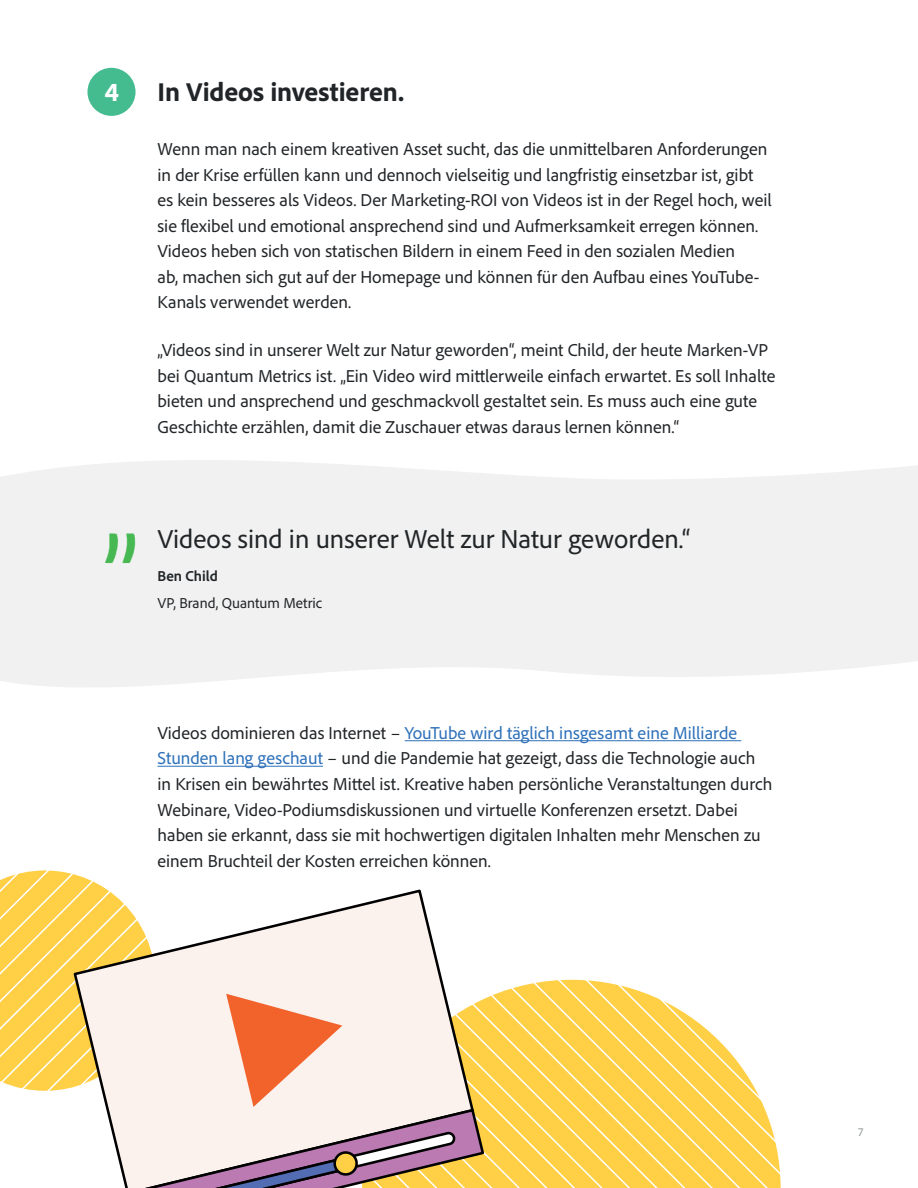
<style>
.page{position:relative;width:918px;height:1188px;background:#fff}
.page>*{position:absolute;margin:0;border:0;box-sizing:border-box;transform-origin:0 0}
.t1{font:27px "Adobe Clean";color:#212528}
.t2{font:800 27px "Adobe Clean";color:#212528}
.t3{font:800 27px "Adobe Clean";color:#fff}
.t4{font:18px/25.5px "Adobe Clean";color:#212528}
.t5{font:15px "Adobe Clean";color:#212528}
.t6{font:700 15px "Adobe Clean";color:#212528}
.t7{font:12px "Adobe Clean";color:#939698}
.s1{color:#2d70b9}
</style>
<div class="page">
<svg style="left:486px;top:979px;width:295px;height:209px"></svg>
<hr style="left:405px;top:740px;width:336px;height:1px;background:#2d70b9">
<hr style="left:158px;top:766px;width:165px;height:1px;background:#2d70b9">
<div style="left:87px;top:68px;width:49px;height:48px;background:#44bc8f;border-radius:50%"></div>
<svg style="left:0;top:460px;width:918px;height:227px;fill:#f0f1f0"></svg>
<svg style="left:0;top:870px;width:486px;height:318px"></svg>
<img style="left:96px;top:520px;width:52px;height:56px">
<h1 class="t3" style="left:104px;top:74px;width:16px">4</h1>
<h1 class="t2" style="left:158px;top:74px;width:248px">In Videos investieren.</h1>
<p class="t4" style="left:158px;top:136px;width:616px">Wenn man nach einem kreativen Asset sucht, das die unmittelbaren Anforderungen in der Krise erfüllen kann und dennoch vielseitig und langfristig einsetzbar ist, gibt es kein besseres als Videos. Der Marketing-ROI von Videos ist in der Regel hoch, weil sie flexibel und emotional ansprechend sind und Aufmerksamkeit erregen können.<br>Videos heben sich von statischen Bildern in einem Feed in den sozialen Medien<br>ab, machen sich gut auf der Homepage und können für den Aufbau eines YouTube-Kanals verwendet werden.</p>
<p class="t4" style="left:158px;top:337px;width:620px">„Videos sind in unserer Welt zur Natur geworden“, meint Child, der heute Marken-VP bei Quantum Metrics ist. „Ein Video wird mittlerweile einfach erwartet. Es soll Inhalte bieten und ansprechend und geschmackvoll gestaltet sein. Es muss auch eine gute Geschichte erzählen, damit die Zuschauer etwas daraus lernen können.“</p>
<h1 class="t1" style="left:158px;top:522px;width:534px">Videos sind in unserer Welt zur Natur geworden.“</h1>
<p class="t6" style="left:158px;top:567px;width:62px">Ben Child</p>
<p class="t5" style="left:158px;top:593px;width:166px">VP, Brand, Quantum Metric</p>
<p class="t4" style="left:158px;top:720px;width:617px">Videos dominieren das Internet – <span class="s1">YouTube wird täglich insgesamt eine Milliarde Stunden lang geschaut</span> – und die Pandemie hat gezeigt, dass die Technologie auch in Krisen ein bewährtes Mittel ist. Kreative haben persönliche Veranstaltungen durch Webinare, Video-Podiumsdiskussionen und virtuelle Konferenzen ersetzt. Dabei haben sie erkannt, dass sie mit hochwertigen digitalen Inhalten mehr Menschen zu einem Bruchteil der Kosten erreichen können.</p>
<p class="t7" style="left:858px;top:1124px;width:7px">7</p>
</div>
